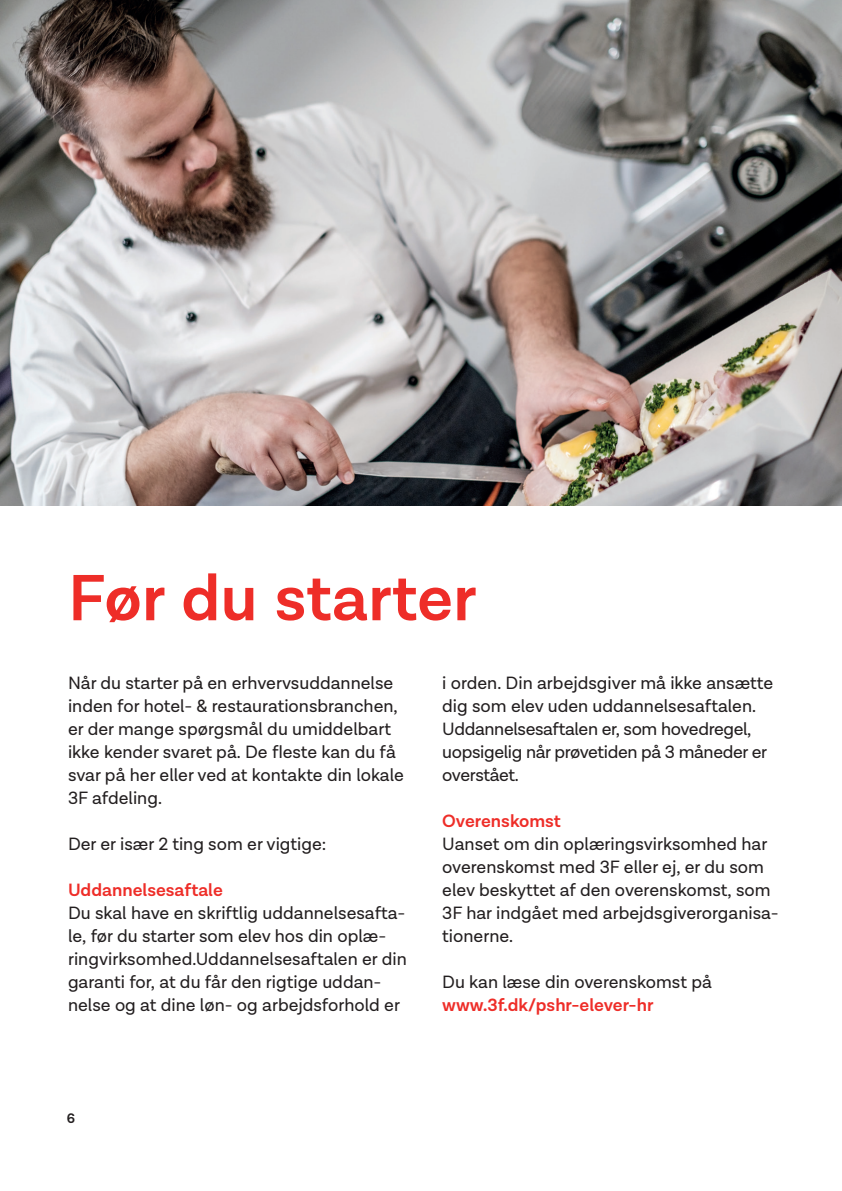
<style>
.page{position:relative;width:842px;height:1191px;background:#fff}
.page>*{position:absolute;margin:0;border:0;box-sizing:border-box;transform-origin:0 0}
.Overskrift_1___H1{font:600 66px "Lota Grotesque";color:#ee2d28}
.Brødtekst___P{font:18px/23px "Lota Grotesque";color:#231f20}
.Brødtekst___P-2{font:18px/23px "Lota Grotesque";letter-spacing:-.02em;color:#231f20}
.Mellemrubrik___P{font:600 18px "Lota Grotesque";color:#ee2d28}
.t1{font:600 14px "Lota Grotesque";color:#231f20}
</style>
<div class="page">
<img style="left:0;top:0;width:842px;height:505px">
<h1 class="Overskrift_1___H1" style="left:68px;top:560px;width:410px">Før du starter</h1>
<p class="Brødtekst___P" style="left:68px;top:672px;width:337px">Når du starter på en erhvervsuddannelse inden for hotel- &amp; restaurationsbranchen, er der mange spørgsmål du umiddelbart ikke kender svaret på. De fleste kan du få svar på her eller ved at kontakte din lokale 3F afdeling.</p>
<p class="Brødtekst___P" style="left:68px;top:833px;width:260px">Der er især 2 ting som er vigtige:</p>
<p class="Mellemrubrik___P" style="left:68px;top:880px;width:156px">Uddannelsesaftale</p>
<p class="Brødtekst___P" style="left:68px;top:902px;width:340px">Du skal have en skriftlig uddannelsesafta&shy;le, før du starter som elev hos din oplæ&shy;ringvirksomhed.Uddannelsesaftalen er din garanti for, at du får den rigtige uddan&shy;nelse og at dine løn- og arbejdsforhold er</p>
<p class="Brødtekst___P" style="left:442px;top:672px;width:332px">i orden. Din arbejdsgiver må ikke ansætte dig som elev uden uddannelsesaftalen.</p>
<p class="Brødtekst___P-2" style="left:442px;top:718px;width:326px">Uddannelsesaftalen er, som hovedregel, uopsigelig når prøvetiden på 3 måneder er overstået.</p>
<p class="Mellemrubrik___P" style="left:442px;top:811px;width:120px">Overenskomst</p>
<p class="Brødtekst___P" style="left:442px;top:833px;width:338px">Uanset om din oplæringsvirksomhed har overenskomst med 3F eller ej, er du som elev beskyttet af den overenskomst, som 3F har indgået med arbejdsgiverorganisa&shy;tionerne.</p>
<p class="Brødtekst___P" style="left:442px;top:971px;width:271px">Du kan læse din overenskomst på</p>
<p class="Mellemrubrik___P" style="left:442px;top:995px;width:213px">www.3f.dk/pshr-elever-hr</p>
<p class="t1" style="left:67px;top:1110px;width:10px">6</p>
</div>
